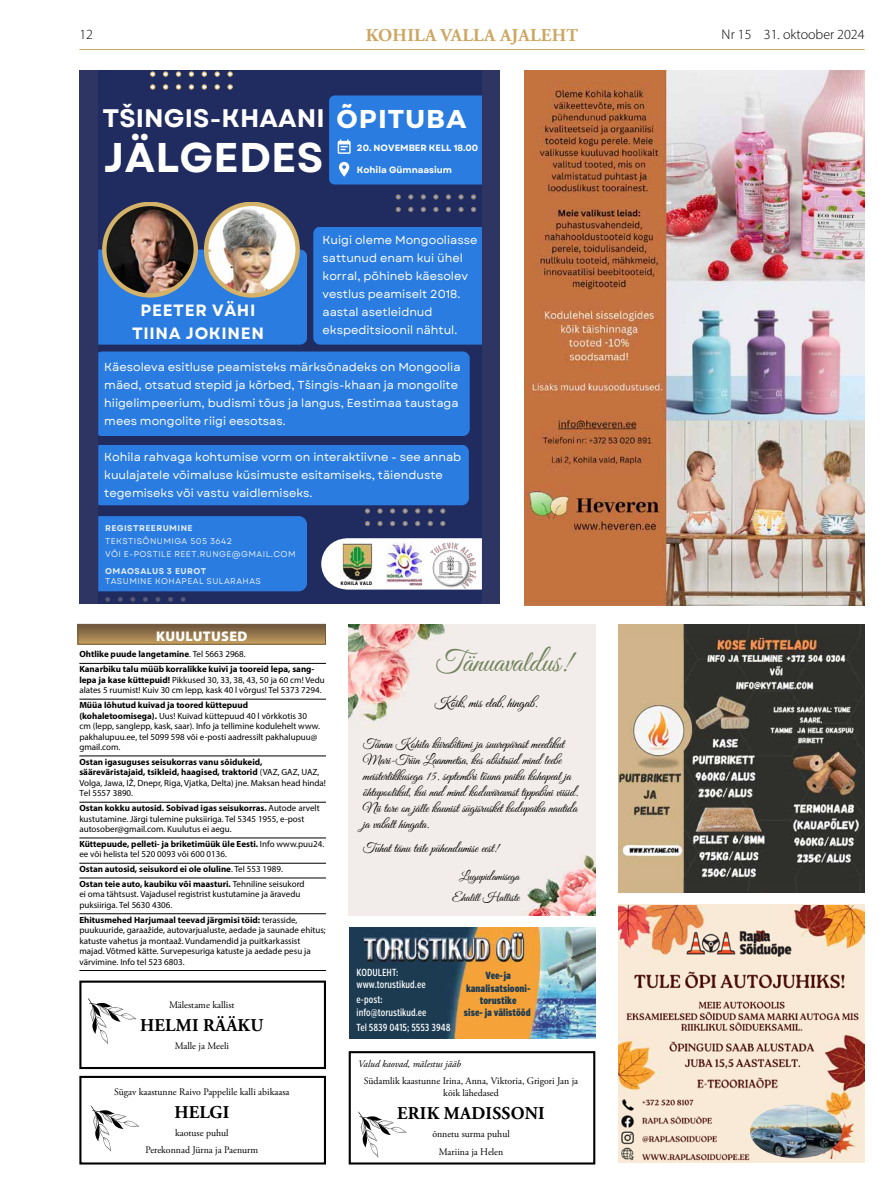
<style>
.page{position:relative;width:893px;height:1191px;background:#fff}
.page>*{position:absolute;margin:0;border:0;box-sizing:border-box;transform-origin:0 0}
.t1{font:700 41.5px "Garet";letter-spacing:.005em;color:#fff}
.t2{font:30px "Good Vibrations Pro";color:#72845c}
.t3{font:700 25.8px "Montserrat";letter-spacing:.06em;color:#fff}
.t4{font:700 25.4px "Garet";letter-spacing:.005em;color:#fff}
.t5{font:700 18px "Adobe Garamond Pro";letter-spacing:.015em;color:#000}
.t6{font:700 18px "Adobe Garamond Pro";letter-spacing:.015em;color:#cda662}
.t7{font:700 16.4px/22.7px "Garet";letter-spacing:.04em;color:#fff;text-align:center}
.t8{font:300 14px "Myriad Pro";color:#000}
.t9{font:14px "Good Vibrations Pro";color:#000}
.t10{font:900 14px "Myriad Pro";letter-spacing:.02em;color:#fff}
.t11{font:13px/16px "Good Vibrations Pro";color:#000}
.t12{font:12px/21px "Good Vibrations Pro";color:#000;text-align:center}
.t13{font:11.6px/17.9px "Garet";color:#fff}
.t14{font:500 10.3px/12.3px "Verb Comp";color:#fff}
.t15{font:900 10.3px/12.3px "Verb Comp";color:#1c3b52;text-align:center}
.t16{font:10px/17.7px "Adobe Garamond Pro";color:#000;text-align:center}
.t17{font:italic 10px "Adobe Garamond Pro";color:#000}
.t18{font:700 9.1px "Garet";color:#fff}
.t19{font:9px/10.5px "Myriad Pro";color:#000}
.t20{font:700 9px/10.5px "Myriad Pro";color:#000}
.t21{font:8.4px/12.6px "Garet";letter-spacing:.05em;color:#fff}
.t22{font:700 8.4px "Garet";letter-spacing:.05em;color:#fff}
.t23{font:700 4.4px "Cooper Hewitt";letter-spacing:.1em;color:#020202}
.s1{font-weight:400}
.s2{font-weight:700}
</style>
<div class="page">
<hr style="left:79px;top:49px;width:786px;height:1px;background:#cda662">
<img style="left:349px;top:625px;width:246px;height:291px">
<hr style="left:79px;top:663px;width:247px;height:1px;background:#000">
<hr style="left:79px;top:699px;width:247px;height:1px;background:#000">
<hr style="left:79px;top:755px;width:247px;height:1px;background:#000">
<hr style="left:79px;top:802px;width:247px;height:1px;background:#000">
<hr style="left:79px;top:837px;width:247px;height:1px;background:#000">
<hr style="left:79px;top:863px;width:247px;height:1px;background:#000">
<hr style="left:79px;top:877px;width:247px;height:1px;background:#000">
<hr style="left:79px;top:913px;width:247px;height:1px;background:#000">
<hr style="left:79px;top:970px;width:247px;height:1px;background:#000">
<svg style="left:79px;top:626px;width:245px;height:16px"></svg>
<div style="left:77px;top:624px;width:249px;height:20px;border:1px solid #715a3d"></div>
<div style="left:79px;top:980px;width:247px;height:89px;border:2px solid #000"></div>
<div style="left:79px;top:1075px;width:247px;height:89px;border:2px solid #000"></div>
<div style="left:349px;top:1051px;width:246px;height:113px;border:2px solid #000"></div>
<div style="left:79px;top:71px;width:421px;height:533px;background:#2e3563"></div>
<div style="left:98px;top:71px;width:384px;height:533px;background:#202b60"></div>
<div style="left:98px;top:250px;width:209px;height:94px;background:#2a7ce0"></div>
<svg style="left:102px;top:202px;width:96px;height:95px"></svg>
<img style="left:107px;top:206px;width:87px;height:87px;border-radius:44px">
<div style="left:204px;top:202px;width:96px;height:95px;background:#d4b369;border-radius:48px"></div>
<img style="left:208px;top:206px;width:87px;height:87px;border-radius:44px">
<svg style="left:150px;top:71px;width:83px;height:19px"></svg>
<div style="left:329px;top:95px;width:153px;height:89px;background:#2a7ce0"></div>
<div style="left:313px;top:227px;width:169px;height:117px;background:#2a7ce0"></div>
<div style="left:98px;top:351px;width:372px;height:85px;background:#2a7ce0"></div>
<svg style="left:98px;top:445px;width:384px;height:157px"></svg>
<svg style="left:396px;top:194px;width:80px;height:18px"></svg>
<img style="left:429px;top:541px;width:47px;height:48px">
<svg style="left:88px;top:998px;width:48px;height:46px"></svg>
<svg style="left:91px;top:1105px;width:48px;height:46px"></svg>
<svg style="left:358px;top:1111px;width:49px;height:46px"></svg>
<img style="left:525px;top:71px;width:340px;height:535px">
<div style="left:618px;top:904px;width:247px;height:258px;background:#f9ead7"></div>
<img style="left:349px;top:927px;width:246px;height:111px">
<div style="left:349px;top:965px;width:96px;height:73px;background:#1c3b51"></div>
<svg style="left:456px;top:964px;width:79px;height:74px"></svg>
<img style="left:618px;top:637px;width:247px;height:242px">
<img style="left:618px;top:625px;width:247px;height:12px">
<img style="left:618px;top:879px;width:247px;height:13px">
<img style="left:618px;top:905px;width:87px;height:52px">
<img style="left:626px;top:1001px;width:233px;height:30px">
<img style="left:661px;top:1041px;width:154px;height:32px">
<img style="left:821px;top:1022px;width:43px;height:69px">
<img style="left:697px;top:1077px;width:81px;height:12px">
<img style="left:621px;top:1099px;width:129px;height:62px">
<img style="left:825px;top:1091px;width:34px;height:62px">
<img style="left:618px;top:1035px;width:43px;height:56px">
<img style="left:634px;top:971px;width:211px;height:18px">
<img style="left:788px;top:905px;width:77px;height:46px">
<img style="left:681px;top:930px;width:120px;height:27px">
<img style="left:750px;top:1104px;width:92px;height:54px">
<h3 class="t8" style="left:79px;top:26px;width:15px">12</h3>
<h3 class="t6" style="left:366px;top:25px;width:214px">KOHILA VALLA AJALEHT</h3>
<h3 class="t8" style="left:722px;top:26px;width:144px">Nr 15 31. oktoober 2024</h3>
<h3 class="t4" style="left:102px;top:103px;width:224px">TŠINGIS-KHAANI</h3>
<h1 class="t1" style="left:104px;top:132px;width:221px">JÄLGEDES</h1>
<h3 class="t3" style="left:337px;top:103px;width:131px">ÕPITUBA</h3>
<p class="t18" style="left:357px;top:142px;width:123px">20. NOVEMBER KELL 18.00</p>
<p class="t18" style="left:357px;top:164px;width:97px">Kohila Gümnaasium</p>
<h3 class="t7" style="left:132px;top:299px;width:133px">PEETER VÄHI<br>TIINA JOKINEN</h3>
<p class="t13" style="left:323px;top:232px;width:156px">Kuigi oleme Mongooliasse sattunud enam kui ühel korral, põhineb käesolev vestlus peamiselt 2018. aastal asetleidnud ekspeditsioonil nähtul.</p>
<p class="t13" style="left:104px;top:359px;width:358px">Käesoleva esitluse peamisteks märksõnadeks on Mongoolia mäed, otsatud stepid ja kõrbed, Tšingis-khaan ja mongolite hiigelimpeerium, budismi tõus ja langus, Eestimaa taustaga mees mongolite riigi eesotsas.</p>
<p class="t13" style="left:104px;top:448px;width:358px">Kohila rahvaga kohtumise vorm on interaktiivne - see annab kuulajatele võimaluse küsimuste esitamiseks, täienduste tegemiseks või vastu vaidlemiseks.</p>
<p class="t22" style="left:105px;top:523px;width:89px">REGISTREERUMINE</p>
<p class="t21" style="left:105px;top:535px;width:192px">TEKSTISÕNUMIGA 505 3642<br>VÕI E-POSTILE REET.RUNGE@GMAIL.COM</p>
<p class="t22" style="left:105px;top:565px;width:103px">OMAOSALUS 3 EUROT</p>
<p class="t21" style="left:105px;top:575px;width:157px">TASUMINE KOHAPEAL SULARAHAS</p>
<p class="t23" style="left:341px;top:581px;width:33px">KOHILA VALD</p>
<h3 class="t10" style="left:156px;top:626px;width:93px">KUULUTUSED</h3>
<p class="t20" style="left:79px;top:646px;width:237px;line-height:14.8px">Ohtlike puude langetamine<span class="s1">. Tel 5663 2968.<br></span>Kanarbiku talu müüb korralikke kuivi ja tooreid lepa, sang-</p>
<p class="t19" style="left:79px;top:674px;width:247px"><span class="s2">lepa ja kase küttepuid!</span> Pikkused 30, 33, 38, 43, 50 ja 60 cm! Vedu alates 5 ruumist! Kuiv 30 cm lepp, kask 40 l võrgus! Tel 5373 7294.</p>
<p class="t19" style="left:79px;top:699px;width:242px"><span class="s2">Müüa lõhutud kuivad ja toored küttepuud (kohaletoomisega).</span> Uus! Kuivad küttepuud 40 l võrkkotis 30 cm (lepp, sanglepp, kask, saar). Info ja tellimine kodulehelt www. pakhalupuu.ee, tel 5099 598 või e--posti aadressilt pakhalupuu@ gmail.com.</p>
<p class="t20" style="left:79px;top:756px;width:248px">Ostan igasuguses seisukorras vanu sõidukeid, sääreväristajaid, tsikleid, haagised, traktorid <span class="s1">(VAZ, GAZ, UAZ, Volga, Jawa, IŽ, Dnepr, Riga, Vjatka, Delta) jne. Maksan head hinda!<br>Тel 5557 3890.</span></p>
<p class="t19" style="left:79px;top:802px;width:242px"><span class="s2">Ostan kokku autosid. Sobivad igas seisukorras.</span> Autode arvelt kustutamine. Järgi tulemine puksiiriga. Tel 5345 1955, e--post autosober@gmail.com. Kuulutus ei aegu.</p>
<p class="t19" style="left:79px;top:838px;width:246px"><span class="s2">Küttepuude, pelleti- ja briketimüük üle Eesti.</span> Info www.puu24. ee või helista tel 520 0093 või 600 0136.</p>
<p class="t20" style="left:79px;top:861px;width:227px;line-height:14.8px">Ostan autosid, seisukord ei ole oluline<span class="s1">. Tel 553 1989.<br></span>Ostan teie auto, kaubiku või maasturi. <span class="s1">Tehniline seisukord</span></p>
<p class="t19" style="left:79px;top:889px;width:222px">ei oma tähtsust. Vajadusel registrist kustutamine ja äravedu puksiiriga. Tel 5630 4306.</p>
<p class="t19" style="left:79px;top:914px;width:248px"><span class="s2">Ehitusmehed Harjumaal teevad järgmisi töid:</span> terasside, puukuuride, garaažide, autovarjualuste, aedade ja saunade ehitus; katuste vahetus ja montaaž. Vundamendid ja puitkarkassist majad. Võtmed kätte. Survepesuriga katuste ja aedade pesu ja värvimine. Info tel 523 6803.</p>
<p class="t16" style="left:169px;top:996px;width:67px">Mälestame kallist</p>
<h3 class="t5" style="left:140px;top:1015px;width:125px">HELMI RÄÄKU</h3>
<p class="t16" style="left:175px;top:1037px;width:56px">Malle ja Meeli</p>
<p class="t16" style="left:114px;top:1083px;width:177px">Sügav kaastunne Raivo Pappelile kalli abikaasa</p>
<h3 class="t5" style="left:174px;top:1101px;width:56px">HELGI</h3>
<p class="t16" style="left:145px;top:1123px;width:114px">kaotuse puhul<br>Perekonnad Jürna ja Paenurm</p>
<h2 class="t2" style="left:435px;top:643px;width:137px">Tänuavaldus!</h2>
<h3 class="t9" style="left:435px;top:694px;width:104px">Kõik, mis elab, hingab.</h3>
<p class="t11" style="left:363px;top:736px;width:217px">Tänan Kohila kiirabitiimi ja suurepärast meedikut Mari-Triin Laanmetsa, kes abistasid mind leebe meisterlikkusega 15. septembri lõuna paiku kohapeal ja õhtupoolikul, kui nad mind koduväravast tippabini viisid.<br>Nii tore on jälle kaunist sügisrusket kodupaika nautida ja vabalt hingata.</p>
<h3 class="t11" style="left:363px;top:840px;width:137px">Tuhat tänu teile pühendumise eest!</h3>
<h3 class="t12" style="left:452px;top:865px;width:69px">Lugupidamisega<br>Ehalill Halliste</h3>
<p class="t14" style="left:357px;top:966px;width:71px">KODULEHT: www.torustikud.ee</p>
<p class="t14" style="left:357px;top:994px;width:71px">e-post: info@torustikud.ee</p>
<p class="t14" style="left:357px;top:1021px;width:95px">Tel 5839 0415; 5553 3948</p>
<p class="t15" style="left:464px;top:970px;width:68px">Vee- ja kanalisatsiooni&shy;torustike<br>sise- ja välistööd</p>
<p class="t17" style="left:358px;top:1057px;width:104px">Valud kaovad, mälestus jääb</p>
<p class="t16" style="left:364px;top:1075px;width:216px;line-height:12px">Südamlik kaastunne Irina, Anna, Viktoria, Grigori Jan ja kõik lähedased</p>
<h3 class="t5" style="left:397px;top:1103px;width:149px">ERIK MADISSONI</h3>
<p class="t16" style="left:432px;top:1125px;width:79px">õnnetu surma puhul<br>Mariina ja Helen</p>
</div>
